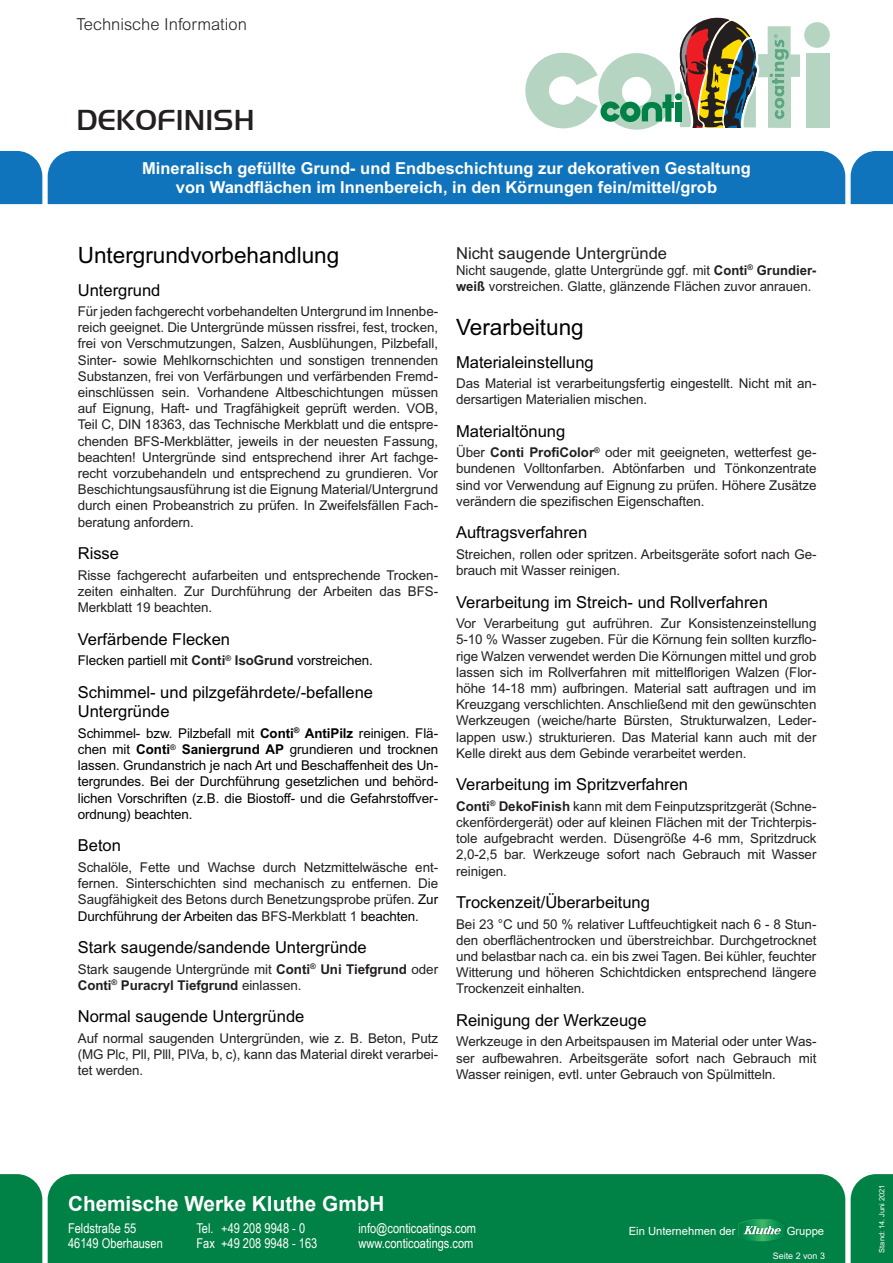
<style>
.page{position:relative;width:893px;height:1263px;background:#fff}
.page>*{position:absolute;margin:0;border:0;box-sizing:border-box;transform-origin:0 0}
.t1{font:500 30px "Handel Got D";letter-spacing:.005em;color:#231f20}
.Oberpunkt{font:22.5px "Arial MT Std";color:#000}
.t2{font:700 20.7px "Arial";color:#fff}
.Unterpunkt{font:16.5px/19.8px "Arial MT Std";color:#000}
.t3{font:700 16.5px/19.8px "Arial MT Std";color:#fff;text-align:center}
.t4{font:16.5px "Arial MT Std";color:#231f20}
.t5{font:300 16.5px "Arial MT Std";color:#231f20}
.Textblock{font:13.5px/16.2px "Arial MT Std";letter-spacing:-.005em;color:#231f20;text-align:justify}
.Textblock-2{font:13.5px/16.2px "Arial MT Std";letter-spacing:-.005em;color:#000;text-align:justify}
.t6{font:13.5px/15px "Arial Narrow";color:#fff}
.t7{font:11.25px "Arial";color:#fff}
.t8{font:9px "Arial MT Std";color:#fff}
.t9{font:7.5px "Arial MT Std";color:#fff}
.s1{font-weight:700;color:#231f20}
.s2{font-weight:700}
.s3{color:#000}
</style>
<div class="page">
<div style="left:0;top:1174px;width:42px;height:89px;background:#008145"></div>
<div style="left:851px;top:1174px;width:42px;height:89px;background:#008145"></div>
<div style="left:48px;top:1174px;width:797px;height:89px;background:#008145"></div>
<svg style="left:739px;top:1219px;width:47px;height:23px"></svg>
<div style="left:806px;top:54px;width:23px;height:74px;background:#b5d4c2"></div>
<div style="left:804px;top:22px;width:26px;height:26px;background:#b5d4c2;border-radius:50%"></div>
<svg style="left:525px;top:17px;width:275px;height:113px"></svg>
<div style="left:48px;top:151px;width:797px;height:53px;background:#1074bc"></div>
<div style="left:851px;top:151px;width:42px;height:53px;background:#1074bc"></div>
<div style="left:0;top:151px;width:42px;height:53px;background:#1074bc"></div>
<p class="t5" style="left:77px;top:15px;width:172px">Technische Information</p>
<h1 class="t1" style="left:77px;top:98px;width:180px">DEKOFINISH</h1>
<p class="t3" style="left:142px;top:158px;width:610px">Mineralisch gefüllte Grund- und Endbeschichtung zur dekorativen Gestaltung von Wandflächen im Innenbereich, in den Körnungen fein/mittel/grob</p>
<p class="Oberpunkt" style="left:78px;top:242px;width:263px">Untergrundvorbehandlung</p>
<p class="Unterpunkt" style="left:78px;top:280px;width:84px">Untergrund</p>
<p class="Textblock" style="left:78px;top:303px;width:362px">Für jeden fachgerecht vorbehandelten Untergrund im Innenbe&shy;reich geeignet. Die Untergründe müssen rissfrei, fest, trocken, frei von Verschmutzungen, Salzen, Ausblühungen, Pilzbefall, Sinter- sowie Mehlkornschichten und sonstigen trennenden Substanzen, frei von Verfärbungen und verfärbenden Fremd&shy;einschlüssen sein. Vorhandene Altbeschichtungen müssen auf Eignung, Haft- und Tragfähigkeit geprüft werden. VOB, Teil C, DIN 18363, das Technische Merkblatt und die entspre&shy;chenden BFS-Merkblätter, jeweils in der neuesten Fassung, beachten! Untergründe sind entsprechend ihrer Art fachge&shy;recht vorzubehandeln und entsprechend zu grundieren. Vor Beschichtungsausführung ist die Eignung Material/Untergrund durch einen Probeanstrich zu prüfen. In Zweifelsfällen Fach&shy;beratung anfordern.</p>
<p class="Unterpunkt" style="left:78px;top:543px;width:43px">Risse</p>
<p class="Textblock" style="left:78px;top:567px;width:362px">Risse fachgerecht aufarbeiten und entsprechende Trocken&shy;zeiten einhalten. Zur Durchführung der Arbeiten das BFS-Merkblatt 19 beachten.</p>
<p class="Unterpunkt" style="left:78px;top:629px;width:154px">Verfärbende Flecken</p>
<p class="Textblock-2" style="left:78px;top:652px;width:297px">Flecken partiell mit <span class="s1">Conti</span><sup>®</sup> <span class="s1">IsoGrund</span> vorstreichen.</p>
<p class="Unterpunkt" style="left:78px;top:682px;width:297px">Schimmel- und pilzgefährdete/-befallene<br>Untergründe</p>
<p class="Textblock-2" style="left:78px;top:725px;width:362px">Schimmel- bzw. Pilzbefall mit <span class="s2">Conti</span><sup>®</sup> <span class="s2">AntiPilz</span> reinigen. Flä&shy;chen mit <span class="s2">Conti</span><sup>®</sup> <span class="s2">Saniergrund AP</span> grundieren und trocknen lassen. Grundanstrich je nach Art und Beschaffenheit des Un&shy;tergrundes. Bei der Durchführung gesetzlichen und behörd&shy;lichen Vorschriften (z.B. die Biostoff- und die Gefahrstoffver&shy;ordnung) beachten.</p>
<p class="Unterpunkt" style="left:78px;top:836px;width:45px">Beton</p>
<p class="Textblock" style="left:78px;top:859px;width:362px">Schalöle, Fette und Wachse durch Netzmittelwäsche ent&shy;fernen. Sinterschichten sind mechanisch zu entfernen. Die Saugfähigkeit des Betons durch Benetzungsprobe prüfen. <span class="s3">Zur Durchführung der Arbeiten das</span> BFS-Merkblatt 1 <span class="s3">beachten.</span></p>
<p class="Unterpunkt" style="left:78px;top:937px;width:290px">Stark saugende/sandende Untergründe</p>
<p class="Textblock" style="left:78px;top:961px;width:362px">Stark saugende Untergründe mit <span class="s2">Conti</span><sup>®</sup> <span class="s2">Uni Tiefgrund</span> oder<br><span class="s2">Conti</span><sup>®</sup> <span class="s2">Puracryl Tiefgrund</span> einlassen.</p>
<p class="Unterpunkt" style="left:78px;top:1006px;width:228px">Normal saugende Untergründe</p>
<p class="Textblock" style="left:78px;top:1030px;width:362px">Auf normal saugenden Untergründen, wie z. B. Beton, Putz (MG Plc, Pll, Plll, PlVa, b, c), kann das Material direkt verarbei&shy;tet werden.</p>
<p class="t4" style="left:456px;top:243px;width:212px">Nicht saugende Untergründe</p>
<p class="Textblock" style="left:456px;top:262px;width:362px">Nicht saugende, glatte Untergründe ggf. mit <span class="s2">Conti</span><sup>®</sup> <span class="s2">Grundier&shy;weiß</span> vorstreichen. Glatte, glänzende Flächen zuvor anrauen.</p>
<p class="Oberpunkt" style="left:456px;top:314px;width:129px">Verarbeitung</p>
<p class="Unterpunkt" style="left:456px;top:352px;width:139px">Materialeinstellung</p>
<p class="Textblock" style="left:456px;top:375px;width:362px">Das Material ist verarbeitungsfertig eingestellt. Nicht mit an&shy;dersartigen Materialien mischen.</p>
<p class="Unterpunkt" style="left:456px;top:421px;width:111px">Materialtönung</p>
<p class="Textblock" style="left:456px;top:444px;width:362px">Über <span class="s2">Conti ProfiColor</span><sup>®</sup> oder mit geeigneten, wetterfest ge&shy;bundenen Volltonfarben. Abtönfarben und Tönkonzentrate sind vor Verwendung auf Eignung zu prüfen. Höhere Zusätze verändern die spezifischen Eigenschaften.</p>
<p class="Unterpunkt" style="left:456px;top:523px;width:133px">Auftragsverfahren</p>
<p class="Textblock" style="left:456px;top:546px;width:362px">Streichen, rollen oder spritzen. Arbeitsgeräte sofort nach Ge&shy;brauch mit Wasser reinigen.</p>
<p class="Unterpunkt" style="left:456px;top:592px;width:313px">Verarbeitung im Streich- und Rollverfahren</p>
<p class="Textblock" style="left:456px;top:615px;width:362px">Vor Verarbeitung gut aufrühren. Zur Konsistenzeinstellung 5-10 % Wasser zugeben. Für die Körnung fein sollten kurzflo&shy;rige Walzen verwendet werden Die Körnungen mittel und grob lassen sich im Rollverfahren mit mittelflorigen Walzen (Flor&shy;höhe 14-18 mm) aufbringen. Material satt auftragen und im Kreuzgang verschlichten. Anschließend mit den gewünschten Werkzeugen (weiche/harte Bürsten, Strukturwalzen, Leder&shy;lappen usw.) strukturieren. Das Material kann auch mit der Kelle direkt aus dem Gebinde verarbeitet werden.</p>
<p class="Unterpunkt" style="left:456px;top:774px;width:234px">Verarbeitung im Spritzverfahren</p>
<p class="Textblock" style="left:456px;top:798px;width:362px"><span class="s2">Conti</span><sup>®</sup> <span class="s2">DekoFinish</span> kann mit dem Feinputzspritzgerät (Schne&shy;ckenfördergerät) oder auf kleinen Flächen mit der Trichterpis&shy;tole aufgebracht werden. Düsengröße 4-6 mm, Spritzdruck 2,0-2,5 bar. Werkzeuge sofort nach Gebrauch mit Wasser reinigen.</p>
<p class="Unterpunkt" style="left:456px;top:892px;width:195px">Trockenzeit/Überarbeitung</p>
<p class="Textblock" style="left:456px;top:916px;width:362px">Bei 23 °C und 50 % relativer Luftfeuchtigkeit nach 6 - 8 Stun&shy;den oberflächentrocken und überstreichbar. Durchgetrocknet und belastbar nach ca. ein bis zwei Tagen. Bei kühler, feuchter Witterung und höheren Schichtdicken entsprechend längere Trockenzeit einhalten.</p>
<p class="Unterpunkt" style="left:456px;top:1010px;width:192px">Reinigung der Werkzeuge</p>
<p class="Textblock" style="left:456px;top:1033px;width:362px">Werkzeuge in den Arbeitspausen im Material oder unter Was&shy;ser aufbewahren. Arbeitsgeräte sofort nach Gebrauch mit Wasser reinigen, evtl. unter Gebrauch von Spülmitteln.</p>
<h3 class="t2" style="left:68px;top:1189px;width:318px">Chemische Werke Kluthe GmbH</h3>
<p class="t6" style="left:68px;top:1221px;width:96px">Feldstraße 55<br>46149 Oberhausen</p>
<p class="t6" style="left:196px;top:1221px;width:110px">Tel. +49 208 9948 - 0</p>
<p class="t6" style="left:358px;top:1221px;width:119px">info@conticoatings.com</p>
<p class="t6" style="left:196px;top:1236px;width:122px">Fax +49 208 9948 - 163</p>
<p class="t6" style="left:358px;top:1236px;width:117px">www.conticoatings.com</p>
<p class="t7" style="left:629px;top:1223px;width:108px">Ein Unternehmen der</p>
<p class="t7" style="left:787px;top:1223px;width:39px">Gruppe</p>
<p class="t8" style="left:773px;top:1250px;width:54px">Seite 2 von 3</p>
<p class="t9" style="left:877px;top:1252px;width:70px;rotate:-90deg">Stand: 14. Juni 2021</p>
</div>
